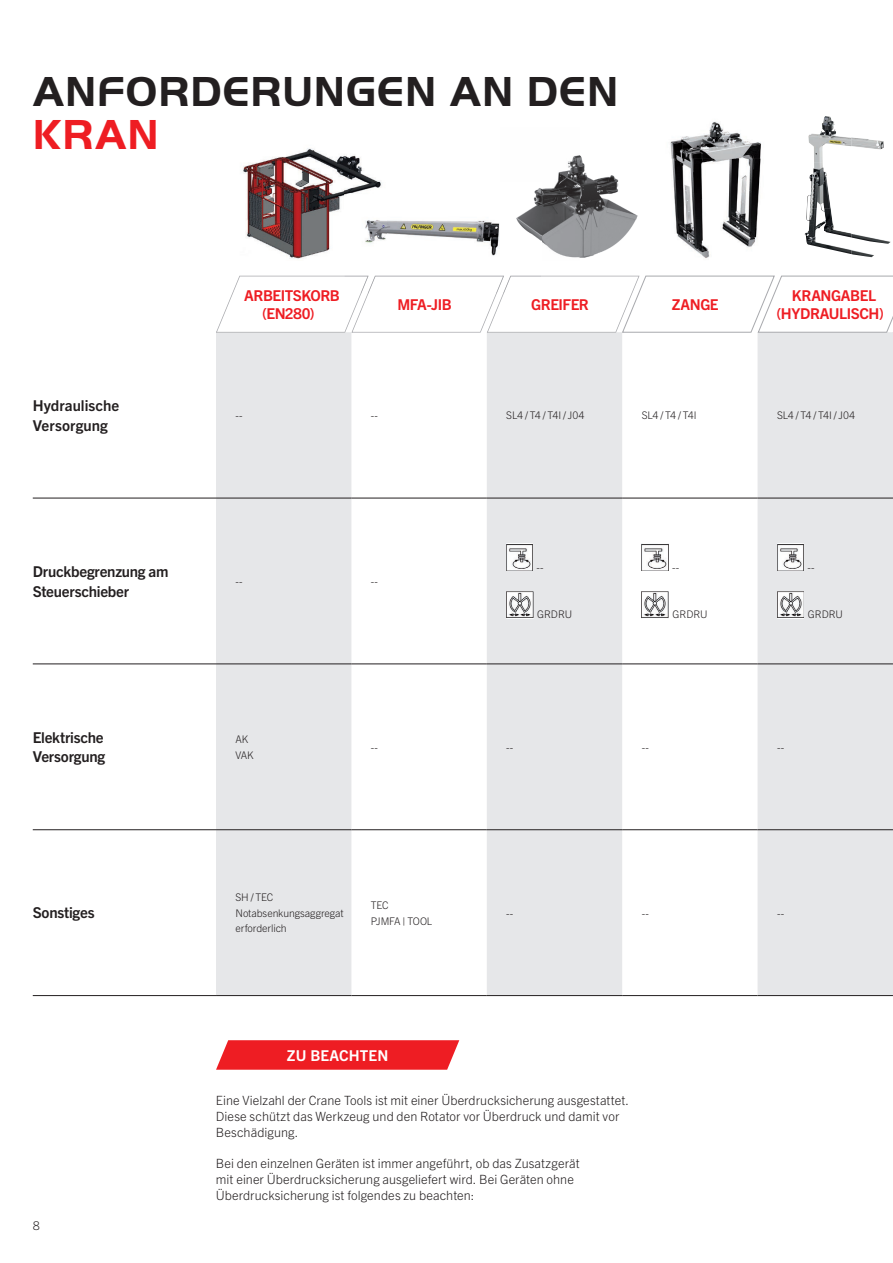
<style>
.page{position:relative;width:893px;height:1263px;background:#fff}
.page>*{position:absolute;margin:0;border:0;box-sizing:border-box;transform-origin:0 0}
.t1{font:700 43.5px "Palfinger Handel Gothic";letter-spacing:.02em;color:#231f20}
.t2{font:700 43.5px "Palfinger Handel Gothic";color:#ee1d23}
.t3{font:700 15px/19.5px "Trade Gothic Next LT Pro";letter-spacing:-.01em;color:#231f20}
.t4{font:700 15px/18px "Trade Gothic Next LT Pro";letter-spacing:-.03em;color:#ee1d23;text-align:center}
.t5{font:700 15px/19.5px "Trade Gothic Next LT Pro";letter-spacing:.01em;color:#231f20}
.t6{font:700 15px "Trade Gothic Next LT Pro";letter-spacing:.01em;color:#fff}
.t7{font:300 12.75px/15.8px "Trade Gothic Next LT Pro";letter-spacing:.005em;color:#231f20}
.t8{font:300 12px "Trade Gothic Next LT Pro";color:#231f20}
.t9{font:300 10.5px/15.8px "Trade Gothic Next LT Pro";letter-spacing:-.01em;color:#231f20}
</style>
<div class="page">
<img style="left:851px;top:137px;width:40px;height:120px">
<svg style="left:216px;top:1040px;width:243px;height:30px;background:#ef2b31"></svg>
<svg style="left:216px;top:333px;width:677px;height:662px;fill:#e6e7e9"></svg>
<hr style="left:33px;top:498px;width:183px;height:1px;background:#231f20">
<hr style="left:216px;top:498px;width:135px;height:1px;background:#231f20">
<hr style="left:351px;top:498px;width:136px;height:1px;background:#231f20">
<hr style="left:487px;top:498px;width:135px;height:1px;background:#231f20">
<hr style="left:622px;top:498px;width:136px;height:1px;background:#231f20">
<hr style="left:758px;top:498px;width:135px;height:1px;background:#231f20">
<hr style="left:33px;top:664px;width:183px;height:1px;background:#231f20">
<hr style="left:216px;top:664px;width:135px;height:1px;background:#231f20">
<hr style="left:351px;top:664px;width:136px;height:1px;background:#231f20">
<hr style="left:487px;top:664px;width:135px;height:1px;background:#231f20">
<hr style="left:622px;top:664px;width:136px;height:1px;background:#231f20">
<hr style="left:758px;top:664px;width:135px;height:1px;background:#231f20">
<hr style="left:33px;top:829px;width:183px;height:1px;background:#231f20">
<hr style="left:216px;top:829px;width:135px;height:1px;background:#231f20">
<hr style="left:351px;top:829px;width:136px;height:1px;background:#231f20">
<hr style="left:487px;top:829px;width:135px;height:1px;background:#231f20">
<hr style="left:622px;top:829px;width:136px;height:1px;background:#231f20">
<hr style="left:758px;top:829px;width:135px;height:1px;background:#231f20">
<hr style="left:33px;top:995px;width:183px;height:1px;background:#231f20">
<hr style="left:216px;top:995px;width:135px;height:1px;background:#231f20">
<hr style="left:351px;top:995px;width:136px;height:1px;background:#231f20">
<hr style="left:487px;top:995px;width:135px;height:1px;background:#231f20">
<hr style="left:622px;top:995px;width:136px;height:1px;background:#231f20">
<hr style="left:758px;top:995px;width:135px;height:1px;background:#231f20">
<img style="left:506px;top:544px;width:27px;height:27px">
<img style="left:506px;top:591px;width:27px;height:27px">
<img style="left:642px;top:544px;width:26px;height:27px">
<img style="left:642px;top:591px;width:27px;height:27px">
<img style="left:777px;top:544px;width:26px;height:27px">
<img style="left:777px;top:591px;width:27px;height:27px">
<svg style="left:216px;top:275px;width:677px;height:58px"></svg>
<img style="left:670px;top:121px;width:91px;height:38px">
<img style="left:672px;top:159px;width:133px;height:99px">
<img style="left:808px;top:116px;width:43px;height:46px">
<img style="left:807px;top:162px;width:24px;height:46px">
<img style="left:805px;top:208px;width:46px;height:46px">
<img style="left:243px;top:148px;width:139px;height:111px">
<img style="left:541px;top:155px;width:97px;height:103px">
<img style="left:387px;top:220px;width:113px;height:36px">
<img style="left:344px;top:275px;width:197px;height:1px">
<img style="left:344px;top:276px;width:197px;height:17px">
<img style="left:344px;top:183px;width:43px;height:76px">
<img style="left:516px;top:188px;width:25px;height:53px">
<h1 class="t1" style="left:33px;top:66px;width:587px">ANFORDERUNGEN AN DEN</h1>
<h1 class="t2" style="left:33px;top:110px;width:128px">KRAN</h1>
<p class="t5" style="left:33px;top:395px;width:88px">Hydraulische<br>Versorgung</p>
<p class="t3" style="left:33px;top:561px;width:137px">Druckbegrenzung am<br>Steuerschieber</p>
<p class="t4" style="left:244px;top:285px;width:97px">ARBEITSKORB (EN280)</p>
<p class="t4" style="left:398px;top:294px;width:56px">MFA-JIB</p>
<p class="t4" style="left:531px;top:294px;width:59px">GREIFER</p>
<p class="t4" style="left:672px;top:294px;width:48px">ZANGE</p>
<p class="t4" style="left:777px;top:285px;width:109px">KRANGABEL (HYDRAULISCH)</p>
<p class="t9" style="left:236px;top:407px;width:9px">--</p>
<p class="t9" style="left:371px;top:407px;width:9px">--</p>
<p class="t9" style="left:506px;top:407px;width:80px">SL4 / T4 / T4I / J04</p>
<p class="t9" style="left:642px;top:407px;width:56px">SL4 / T4 / T4I</p>
<p class="t9" style="left:777px;top:407px;width:80px">SL4 / T4 / T4I / J04</p>
<p class="t9" style="left:236px;top:573px;width:9px">--</p>
<p class="t9" style="left:371px;top:573px;width:9px">--</p>
<p class="t9" style="left:537px;top:558px;width:9px">--</p>
<p class="t9" style="left:537px;top:606px;width:37px">GRDRU</p>
<p class="t9" style="left:672px;top:558px;width:9px">--</p>
<p class="t9" style="left:673px;top:606px;width:37px">GRDRU</p>
<p class="t9" style="left:807px;top:558px;width:9px">--</p>
<p class="t9" style="left:808px;top:606px;width:37px">GRDRU</p>
<p class="t3" style="left:33px;top:727px;width:74px">Elektrische<br>Versorgung</p>
<p class="t9" style="left:236px;top:731px;width:20px">AK<br>VAK</p>
<p class="t9" style="left:371px;top:738px;width:9px">--</p>
<p class="t9" style="left:506px;top:738px;width:9px">--</p>
<p class="t9" style="left:642px;top:738px;width:9px">--</p>
<p class="t9" style="left:777px;top:738px;width:9px">--</p>
<p class="t3" style="left:33px;top:902px;width:63px">Sonstiges</p>
<p class="t8" style="left:33px;top:1217px;width:9px">8</p>
<p class="t9" style="left:236px;top:889px;width:110px">SH / TEC<br>Notabsenkungsaggregat erforderlich</p>
<p class="t9" style="left:371px;top:896px;width:63px">TEC<br>PJMFA | TOOL</p>
<p class="t9" style="left:506px;top:904px;width:9px">--</p>
<p class="t9" style="left:642px;top:904px;width:9px">--</p>
<p class="t9" style="left:777px;top:904px;width:9px">--</p>
<p class="t6" style="left:287px;top:1045px;width:103px">ZU BEACHTEN</p>
<p class="t7" style="left:216px;top:1092px;width:415px">Eine Vielzahl der Crane Tools ist mit einer Überdrucksicherung ausgestattet.<br>Diese schützt das Werkzeug und den Rotator vor Überdruck und damit vor<br>Beschädigung.</p>
<p class="t7" style="left:216px;top:1155px;width:365px">Bei den einzelnen Geräten ist immer angeführt, ob das Zusatzgerät mit einer Überdrucksicherung ausgeliefert wird. Bei Geräten ohne<br>Überdrucksicherung ist folgendes zu beachten:</p>
</div>
